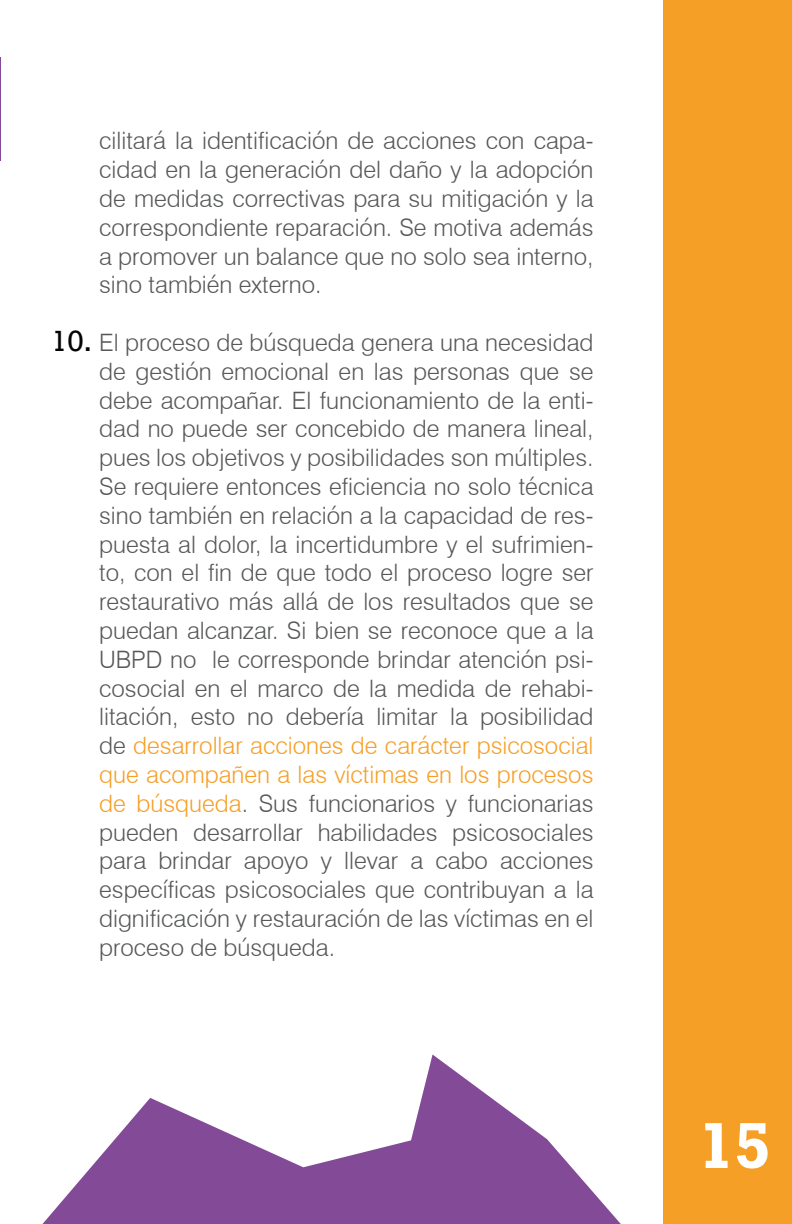
<style>
.page{position:relative;width:792px;height:1224px;background:#fff}
.page>*{position:absolute;margin:0;border:0;box-sizing:border-box;transform-origin:0 0}
.t1{font:700 66px "Rockwell";color:#fff}
.t2{font:30px "Rockwell";color:#040503}
.X_Tabulado{font:300 24px/28.8px "Swiss 721 BT";color:#57585a;text-align:justify}
.s1{color:#f69f27}
</style>
<div class="page">
<hr style="left:0;top:57px;width:1px;height:103px;background:#834a97">
<div style="left:663px;top:0;width:129px;height:1224px;background:#f69f27"></div>
<svg style="left:43px;top:1054px;width:578px;height:170px"></svg>
<p class="t2" style="left:51px;top:323px;width:43px">10.</p>
<p class="X_Tabulado" style="left:99px;top:126px;width:496px">cilitará la identificación de acciones con capa&shy;cidad en la generación del daño y la adopción de medidas correctivas para su mitigación y la correspondiente reparación. Se motiva además a promover un balance que no solo sea interno, sino también externo.</p>
<p class="X_Tabulado" style="left:99px;top:328px;width:496px">El proceso de búsqueda genera una necesidad de gestión emocional en las personas que se debe acompañar. El funcionamiento de la enti&shy;dad no puede ser concebido de manera lineal, pues los objetivos y posibilidades son múltiples.<br>Se requiere entonces eficiencia no solo técnica sino también en relación a la capacidad de res&shy;puesta al dolor, la incertidumbre y el sufrimien&shy;to, con el fin de que todo el proceso logre ser restaurativo más allá de los resultados que se puedan alcanzar. Si bien se reconoce que a la UBPD no le corresponde brindar atención psi&shy;cosocial en el marco de la medida de rehabi&shy;litación, esto no debería limitar la posibilidad de <span class="s1">desarrollar acciones de carácter psicosocial que acompañen a las víctimas en los procesos de búsqueda</span>. Sus funcionarios y funcionarias pueden desarrollar habilidades psicosociales para brindar apoyo y llevar a cabo acciones específicas psicosociales que contribuyan a la dignificación y restauración de las víctimas en el proceso de búsqueda.</p>
<p class="t1" style="left:698px;top:1106px;width:74px">15</p>
</div>
